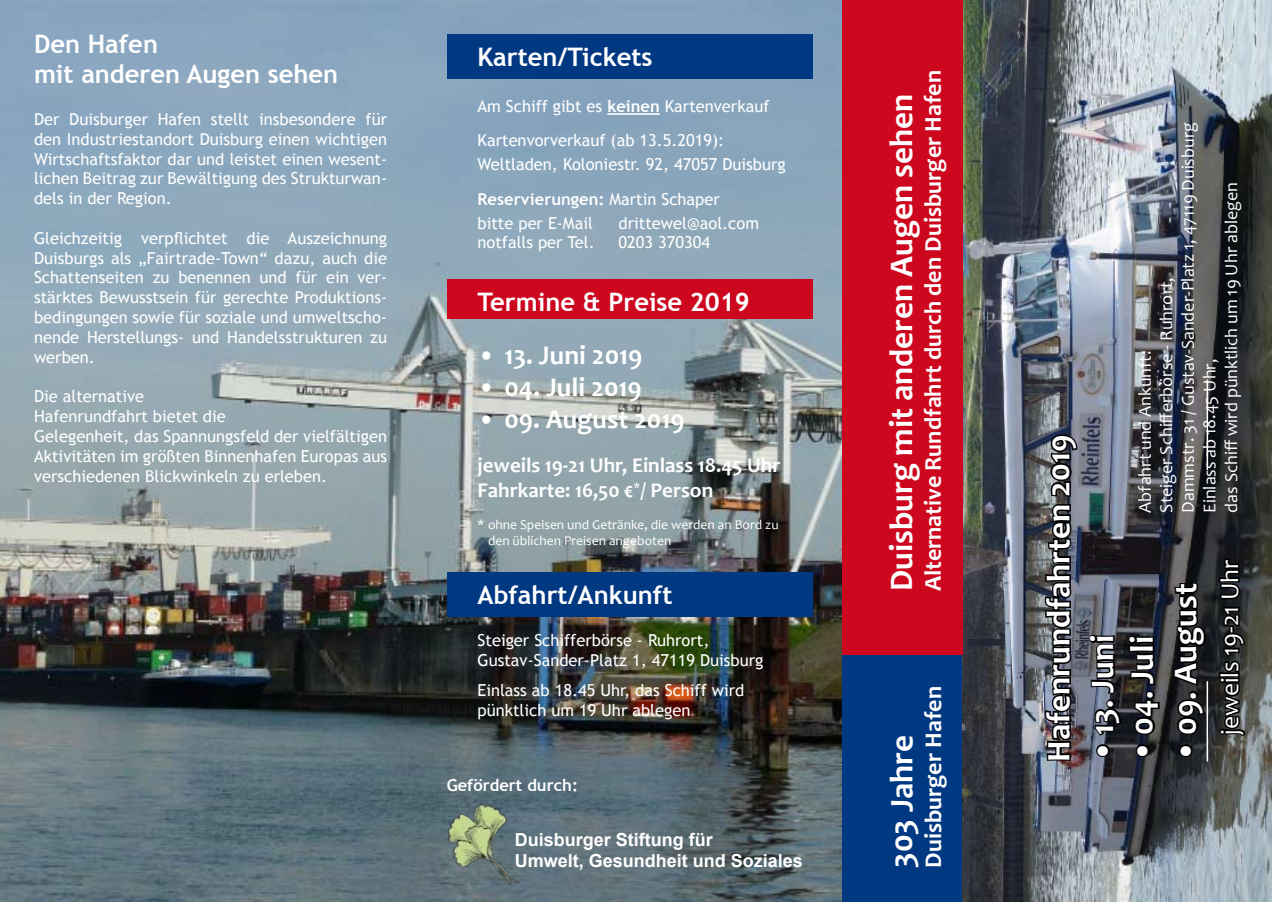
<style>
.page{position:relative;width:1272px;height:902px;background:#fff}
.page>*{position:absolute;margin:0;border:0;box-sizing:border-box;transform-origin:0 0}
.t1{font:700 33px "Candara";color:#fff}
.t2{font:700 27px "Candara";color:#fff}
.t3{font:700 25.5px/30.6px "Trebuchet MS";color:#fff}
.t4{font:25.5px "Candara";color:#fff}
.t5{font:700 24px "Candara";color:#fff}
.t6{font:700 21px/25.2px "Candara";color:#fff}
.t7{font:18px/21.6px "Candara";color:#fff}
.t8{font:700 18px/21.6px "Arial";color:#fff}
.t9{font:16.5px/19.8px "Trebuchet MS";color:#fff}
.t10{font:700 16.5px "Trebuchet MS";color:#fff}
.t11{font:13.5px/16.2px "Candara";color:#fff}
.s1{font-weight:700}
</style>
<div class="page">
<img style="left:0;top:0;width:842px;height:901px">
<div style="left:446px;top:280px;width:366px;height:39px;background:#cd071e"></div>
<img style="left:961px;top:0;width:310px;height:901px">
<div style="left:446px;top:34px;width:366px;height:45px;background:#003882"></div>
<hr style="left:607px;top:113px;width:52px;height:2px;background:#fff">
<div style="left:842px;top:654px;width:119px;height:247px;background:#003882"></div>
<div style="left:842px;top:0;width:121px;height:654px;background:#cd071e"></div>
<img style="left:446px;top:802px;width:73px;height:91px">
<hr style="left:1206px;top:681px;width:1px;height:80px;background:#fff">
<hr style="left:1206px;top:379px;width:1px;height:91px;background:#fff">
<img style="left:1043px;top:433px;width:35px;height:329px">
<svg style="left:1087px;top:632px;width:74px;height:127px;background:#2c2e34"></svg>
<svg style="left:1172px;top:580px;width:35px;height:156px;background:#1a1a1c"></svg>
<svg style="left:1177px;top:742px;width:17px;height:17px"></svg>
<svg style="left:1217px;top:556px;width:30px;height:182px;background:#1d1f1f"></svg>
<div style="left:446px;top:572px;width:366px;height:45px;background:#003882"></div>
<h3 class="t3" style="left:34px;top:28px;width:306px">Den Hafen<br>mit anderen Augen sehen</h3>
<p class="t9" style="left:34px;top:109px;width:354px;text-align:justify">Der Duisburger Hafen stellt insbesondere für den Industriestandort Duisburg einen wichtigen Wirtschaftsfaktor dar und leistet einen wesent&shy;lichen Beitrag zur Bewältigung des Strukturwan&shy;dels in der Region.</p>
<p class="t9" style="left:34px;top:228px;width:354px;text-align:justify">Gleichzeitig verpflichtet die Auszeichnung Duisburgs als „Fairtrade-Town“ dazu, auch die Schattenseiten zu benennen und für ein ver&shy;stärktes Bewusstsein für gerechte Produktions&shy;bedingungen sowie für soziale und umweltscho&shy;nende Herstellungs- und Handelsstrukturen zu werben.</p>
<p class="t9" style="left:34px;top:386px;width:354px">Die alternative<br>Hafenrundfahrt bietet die<br>Gelegenheit, das Spannungsfeld der vielfältigen Aktivitäten im größten Binnenhafen Europas aus verschiedenen Blickwinkeln zu erleben.</p>
<h3 class="t3" style="left:477px;top:41px;width:177px">Karten/Tickets</h3>
<p class="t9" style="left:477px;top:89px;width:293px;line-height:34.2px">Am Schiff gibt es <span class="s1">keinen</span> Kartenverkauf<br>Kartenvorverkauf (ab 13.5.2019):</p>
<p class="t9" style="left:477px;top:147px;width:310px;line-height:34.2px">Weltladen, Koloniestr. 92, 47057 Duisburg<br><span class="s1">Reservierungen:</span> Martin Schaper</p>
<p class="t9" style="left:477px;top:213px;width:117px">bitte per E-Mail</p>
<p class="t9" style="left:618px;top:213px;width:142px">drittewel@aol.com</p>
<p class="t9" style="left:477px;top:233px;width:119px">notfalls per Tel.</p>
<p class="t9" style="left:618px;top:233px;width:93px">0203 370304</p>
<h3 class="t3" style="left:477px;top:287px;width:274px">Termine &amp; Preise 2019</h3>
<h2 class="t2" style="left:477px;top:338px;width:166px">• 13. Juni 2019</h2>
<h2 class="t2" style="left:477px;top:370px;width:166px">• 04. Juli 2019</h2>
<h2 class="t2" style="left:477px;top:402px;width:209px">• 09. August 2019</h2>
<p class="t6" style="left:477px;top:452px;width:304px">jeweils 19-21 Uhr, Einlass 18.45 Uhr<br>Fahrkarte: 16,50 €<sup>*</sup>/ Person</p>
<p class="t11" style="left:488px;top:516px;width:292px;text-indent:-11px">* ohne Speisen und Getränke, die werden an Bord zu den üblichen Preisen angeboten</p>
<h3 class="t3" style="left:477px;top:579px;width:196px">Abfahrt/Ankunft</h3>
<p class="t9" style="left:477px;top:630px;width:287px">Steiger Schifferbörse - Ruhrort,<br>Gustav-Sander-Platz 1, 47119 Duisburg</p>
<p class="t9" style="left:477px;top:680px;width:268px">Einlass ab 18.45 Uhr, das Schiff wird pünktlich um 19 Uhr ablegen</p>
<p class="t10" style="left:446px;top:775px;width:133px">Gefördert durch:</p>
<p class="t8" style="left:514px;top:829px;width:290px">Duisburger Stiftung für<br>Umwelt, Gesundheit und Soziales</p>
<h3 class="t5" style="left:918px;top:591px;width:523px;rotate:-90deg">Alternative Rundfahrt durch den Duisburger Hafen</h3>
<h1 class="t1" style="left:880px;top:591px;width:499px;rotate:-90deg">Duisburg mit anderen Augen sehen</h1>
<h3 class="t5" style="left:918px;top:867px;width:183px;rotate:-90deg">Duisburger Hafen</h3>
<h1 class="t1" style="left:880px;top:867px;width:134px;rotate:-90deg">303 Jahre</h1>
<h1 class="t1" style="left:1037px;top:761px;width:328px;rotate:-90deg">Hafenrundfahrten 2019</h1>
<p class="t7" style="left:1133px;top:512px;width:392px;rotate:-90deg">Abfahrt und Ankunft:<br>Steiger Schifferbörse - Ruhrort,<br>Dammstr. 31 / Gustav-Sander-Platz 1, 47119 Duisburg Einlass ab 18.45 Uhr,<br>das Schiff wird pünktlich um 19 Uhr ablegen</p>
<h1 class="t1" style="left:1081px;top:761px;width:128px;rotate:-90deg">• 13. Juni</h1>
<h1 class="t1" style="left:1121px;top:761px;width:127px;rotate:-90deg">• 04. Juli</h1>
<h1 class="t1" style="left:1164px;top:761px;width:180px;rotate:-90deg">• 09. August</h1>
<h3 class="t4" style="left:1213px;top:734px;width:176px;rotate:-90deg">jeweils 19-21 Uhr</h3>
</div>
